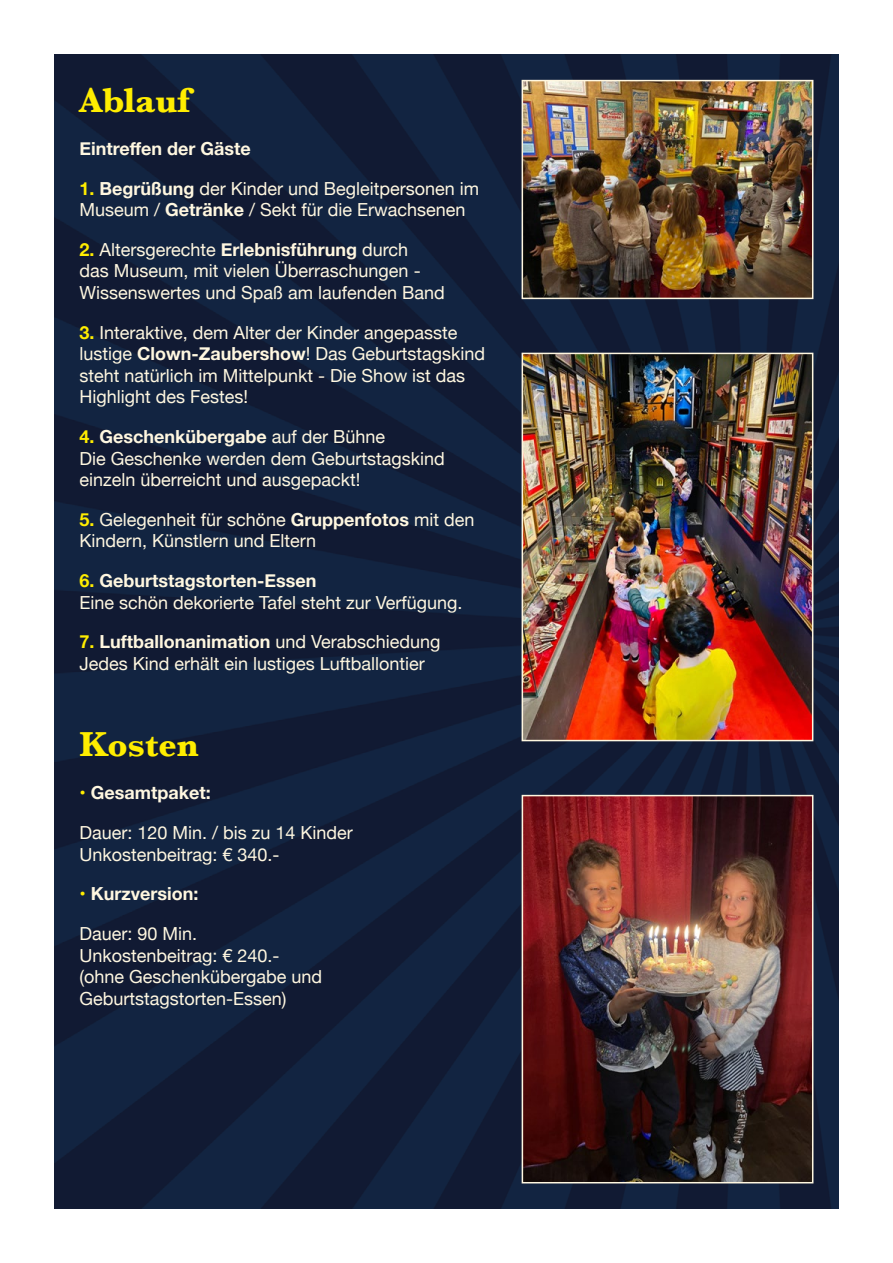
<style>
.page{position:relative;width:893px;height:1263px;background:#fff}
.page>*{position:absolute;margin:0;border:0;box-sizing:border-box;transform-origin:0 0}
.t1{font:700 36px "Baskerville";color:#ffed00}
.t2{font:18px/21.6px "Helvetica Neue";color:#fff7e0}
.t3{font:700 18px/39.6px "Helvetica Neue";color:#fff7e0}
.s1{font-weight:700;color:#ffed00}
.s2{font-weight:700}
.s3{color:#ffed00}
.s4{font-weight:400}
</style>
<div class="page">
<img style="left:54px;top:54px;width:785px;height:1155px">
<img style="left:525px;top:83px;width:285px;height:213px">
<div style="left:522px;top:80px;width:291px;height:219px;border:2px solid #fff7e0"></div>
<img style="left:525px;top:356px;width:285px;height:382px">
<div style="left:522px;top:353px;width:291px;height:388px;border:2px solid #fff7e0"></div>
<img style="left:525px;top:798px;width:285px;height:382px">
<div style="left:522px;top:795px;width:291px;height:388px;border:2px solid #fff7e0"></div>
<h1 class="t1" style="left:80px;top:75px;width:112px">Ablauf</h1>
<p class="t3" style="left:80px;top:129px;width:173px">Eintreffen der Gäste</p>
<p class="t2" style="left:80px;top:178px;width:401px"><span class="s1">1.</span> <span class="s2">Begrüßung</span> der Kinder und Begleitpersonen im<br>Museum / <span class="s2">Getränke</span> / Sekt für die Erwachsenen</p>
<p class="t2" style="left:80px;top:240px;width:367px"><span class="s1">2.</span> Altersgerechte <span class="s2">Erlebnisführung</span> durch<br>das Museum, mit vielen Überraschungen -<br>Wissenswertes und Spaß am laufenden Band</p>
<p class="t2" style="left:80px;top:322px;width:407px"><span class="s1">3.</span> Interaktive, dem Alter der Kinder angepasste lustige <span class="s2">Clown-Zaubershow</span>! Das Geburtstagskind steht natürlich im Mittelpunkt - Die Show ist das Highlight des Festes!</p>
<p class="t2" style="left:80px;top:427px;width:367px"><span class="s1">4.</span> <span class="s2">Geschenkübergabe</span> auf der Bühne<br>Die Geschenke werden dem Geburtstagskind einzeln überreicht und ausgepackt!</p>
<p class="t2" style="left:80px;top:510px;width:397px"><span class="s1">5.</span> Gelegenheit für schöne <span class="s2">Gruppenfotos</span> mit den<br>Kindern, Künstlern und Eltern</p>
<p class="t2" style="left:80px;top:571px;width:385px"><span class="s1">6.</span> <span class="s2">Geburtstagstorten-Essen<br></span>Eine schön dekorierte Tafel steht zur Verfügung.</p>
<p class="t2" style="left:80px;top:632px;width:362px"><span class="s1">7.</span> <span class="s2">Luftballonanimation</span> und Verabschiedung<br>Jedes Kind erhält ein lustiges Luftballontier</p>
<h1 class="t1" style="left:80px;top:719px;width:121px">Kosten</h1>
<p class="t2" style="left:80px;top:774px;width:275px;line-height:39.6px"><span class="s1">•</span> <span class="s2">Gesamtpaket:<br></span>Dauer: 120 Min. / bis zu 14 Kinder</p>
<p class="t2" style="left:80px;top:844px;width:202px">Unkostenbeitrag: € 340.-</p>
<p class="t3" style="left:80px;top:874px;width:120px"><span class="s3">•</span> Kurzversion:<br><span class="s4">Dauer: 90 Min.</span></p>
<p class="t2" style="left:80px;top:945px;width:244px">Unkostenbeitrag: € 240.- (ohne Geschenkübergabe und<br>Geburtstagstorten-Essen)</p>
</div>
